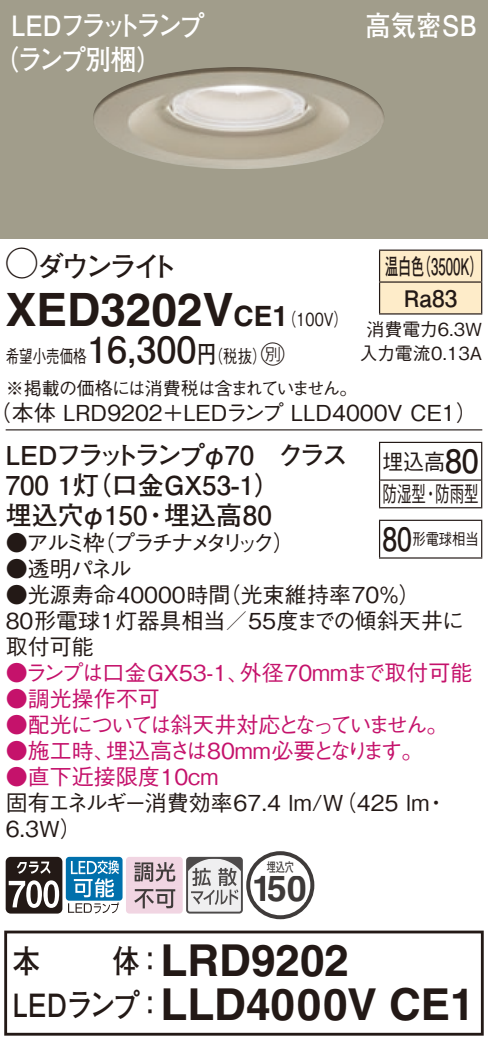
<style>
.page{position:relative;width:488px;height:1047px;background:#fff}
.page>*{position:absolute;margin:0;border:0;box-sizing:border-box;transform-origin:0 0}
.t1{font:700 46px "Helvetica LT Std";color:#231916}
.t2{font:700 44px/44px "Helvetica LT Std";color:#231916;text-align:center}
.t3{font:700 36px "Helvetica LT Std";color:#3e3a39}
.t4{font:700 32px "Futo Go B101 Pro";color:#231916;scale:.85 1}
.t5{font:700 28px/34px "Futo Go B101 Pro";letter-spacing:-.12em;color:#fff;scale:.9 1}
.t6{font:700 28px "Futo Go B101 Pro";letter-spacing:-.15em;color:#231916}
.t7{font:700 28px "Futo Go B101 Pro";letter-spacing:-.06em;color:#fff;scale:.9 1}
.t8{font:700 26px/30px "Futo Go B101 Pro";color:#231916}
.t9{font:700 22.8px/32px "Futo Go B101 Pro";color:#231916;text-align:center;scale:.58 1}
.t10{font:500 22px/26px "Gothic BBB Pro";color:#231916}
.t11{font:500 22px "Gothic BBB Pro";color:#c5126b}
.t12{font:500 22px "Gothic BBB Pro";letter-spacing:-.11em;color:#c5126b}
.t13{font:500 22px "Gothic BBB Pro";letter-spacing:-.19em;color:#231916}
.t14{font:500 22px/32.8px "Gothic BBB Pro";color:#231916;scale:.95 1}
.t15{font:500 18px/31.6px "Gothic BBB Pro";letter-spacing:-.035em;color:#231916;scale:.75 1}
.t16{font:500 18px/24px "Gothic BBB Pro";color:#231916;text-align:center}
.t17{font:500 16px "Gothic BBB Pro";color:#231916;scale:.83 1}
.t18{font:13.2px "Futo Go B101 Pro Bold 90 pv RKSJ H";color:#3f3b3a;scale:.7 1}
.s1{font-family:"Ford Classification 1";font-weight:400;font-size:32px}
.s2{font-size:28px}
.s3{font-family:"Gothic BBB Pro";font-weight:500;font-size:18px}
.s4{font-family:"Futo Go B101 Pro";font-weight:700;font-size:36px}
.s5{font-family:"Futo Go B101 Pro";font-weight:700;font-size:24px}
.s6{font-family:"Ford Classification 1";font-weight:400;font-size:24px}
.s7{font-family:"Futo Go B101 Pro";font-weight:700;font-size:32px}
.s8{color:#251b18}
.s9{font-family:"Futo Go B101 Pro";font-size:32px}
</style>
<div class="page">
<div style="left:0;top:0;width:488px;height:238px;background:#a19d8b"></div>
<img style="left:93px;top:67px;width:291px;height:102px">
<div style="left:380px;top:251px;width:101px;height:62px;background:#feecc9"></div>
<hr style="left:379px;top:249px;width:103px;height:2px;background:#231916">
<hr style="left:379px;top:251px;width:1px;height:30px;background:#231916">
<hr style="left:481px;top:251px;width:1px;height:30px;background:#231916">
<hr style="left:379px;top:281px;width:103px;height:2px;background:#231916">
<hr style="left:379px;top:283px;width:1px;height:30px;background:#231916">
<hr style="left:481px;top:283px;width:1px;height:30px;background:#231916">
<hr style="left:379px;top:313px;width:103px;height:1px;background:#231916">
<hr style="left:6px;top:429px;width:476px;height:1px;background:#231916">
<hr style="left:379px;top:443px;width:1px;height:37px;background:#231916">
<svg style="left:379px;top:480px;width:1px;height:27px"></svg>
<hr style="left:379px;top:442px;width:103px;height:1px;background:#231916">
<hr style="left:380px;top:479px;width:101px;height:2px;background:#231916">
<hr style="left:481px;top:443px;width:1px;height:37px;background:#231916">
<svg style="left:481px;top:480px;width:1px;height:27px"></svg>
<hr style="left:379px;top:507px;width:103px;height:1px;background:#231916">
<hr style="left:379px;top:521px;width:1px;height:36px;background:#231916">
<hr style="left:379px;top:519px;width:103px;height:2px;background:#231916">
<hr style="left:481px;top:521px;width:1px;height:36px;background:#231916">
<hr style="left:379px;top:557px;width:103px;height:1px;background:#231916">
<svg style="left:6px;top:856px;width:56px;height:57px"></svg>
<div style="left:66px;top:856px;width:56px;height:44px;background:#0070ac;border-radius:3px"></div>
<svg style="left:68px;top:860px;width:51px;height:53px"></svg>
<svg style="left:126px;top:851px;width:188px;height:68px"></svg>
<div style="left:4px;top:930px;width:479px;height:105px;border:3px solid #231916"></div>
<p class="t5" style="left:-7px;top:5px;width:236px;text-indent:18px">LEDフラットランプ（ランプ別梱）</p>
<p class="t7" style="left:365px;top:3px;width:125px">高気密SB</p>
<p class="t6" style="left:6px;top:244px;width:174px"><span class="s1">A</span>ダウンライト</p>
<h1 class="t1" style="left:6px;top:281px;width:344px">XED3202V<span class="s2">CE1</span><span class="s3">（100V）</span></h1>
<p class="t15" style="left:6px;top:338px;width:470px">希望小売価格<span class="s4">16,300</span><span class="s5">円</span>（税抜）<span class="s6">C<br></span>※掲載の価格には消費税は含まれていません。</p>
<p class="t10" style="left:-10px;top:397px;width:489px">（本体 LRD9202＋LEDランプ LLD4000V CE1）</p>
<p class="t9" style="left:385px;top:247px;width:170px">温白色（3500K）<br>Ra83</p>
<p class="t16" style="left:359px;top:315px;width:124px">消費電力6.3W入力電流0.13A</p>
<p class="t8" style="left:6px;top:436px;width:343px">LEDフラットランプφ70　クラス<br>700 1灯（口金GX53-1）<br>埋込穴φ150・埋込高80</p>
<p class="t13" style="left:6px;top:525px;width:290px">●アルミ枠（プラチナメタリック）</p>
<p class="t10" style="left:6px;top:553px;width:128px">●透明パネル</p>
<p class="t10" style="left:6px;top:579px;width:460px">●光源寿命40000時間（光束維持率70％）<br>80形電球1灯器具相当／55度までの傾斜天井に取付可能</p>
<p class="t11" style="left:6px;top:655px;width:468px">●ランプは口金GX53-1、外径70mmまで取付可能</p>
<p class="t11" style="left:6px;top:681px;width:156px">●調光操作不可</p>
<p class="t12" style="left:6px;top:707px;width:444px">●配光については斜天井対応となっていません。</p>
<p class="t11" style="left:6px;top:733px;width:419px">●施工時、埋込高さは80mm必要となります。</p>
<p class="t11" style="left:6px;top:759px;width:214px">●直下近接限度10cm</p>
<p class="t10" style="left:6px;top:787px;width:443px">固有エネルギー消費効率67.4 lm/W（425 lm・<br>6.3W）</p>
<p class="t14" style="left:382px;top:442px;width:103px">埋込高<span class="s7">80</span>防湿型・防雨型</p>
<p class="t17" style="left:382px;top:526px;width:118px"><span class="s7">80</span>形電球相当</p>
<p class="t18" style="left:266px;top:856px;width:41px">埋込穴</p>
<h3 class="t3" style="left:252px;top:866px;width:57px"><span class="s8">1</span>50</h3>
<h2 class="t2" style="left:13px;top:937px;width:463px"><span class="s9">体：</span>LRD9202<br><span class="s9">LEDランプ：</span>LLD4000V CE1</h2>
<h3 class="t4" style="left:13px;top:935px;width:34px">本</h3>
</div>
